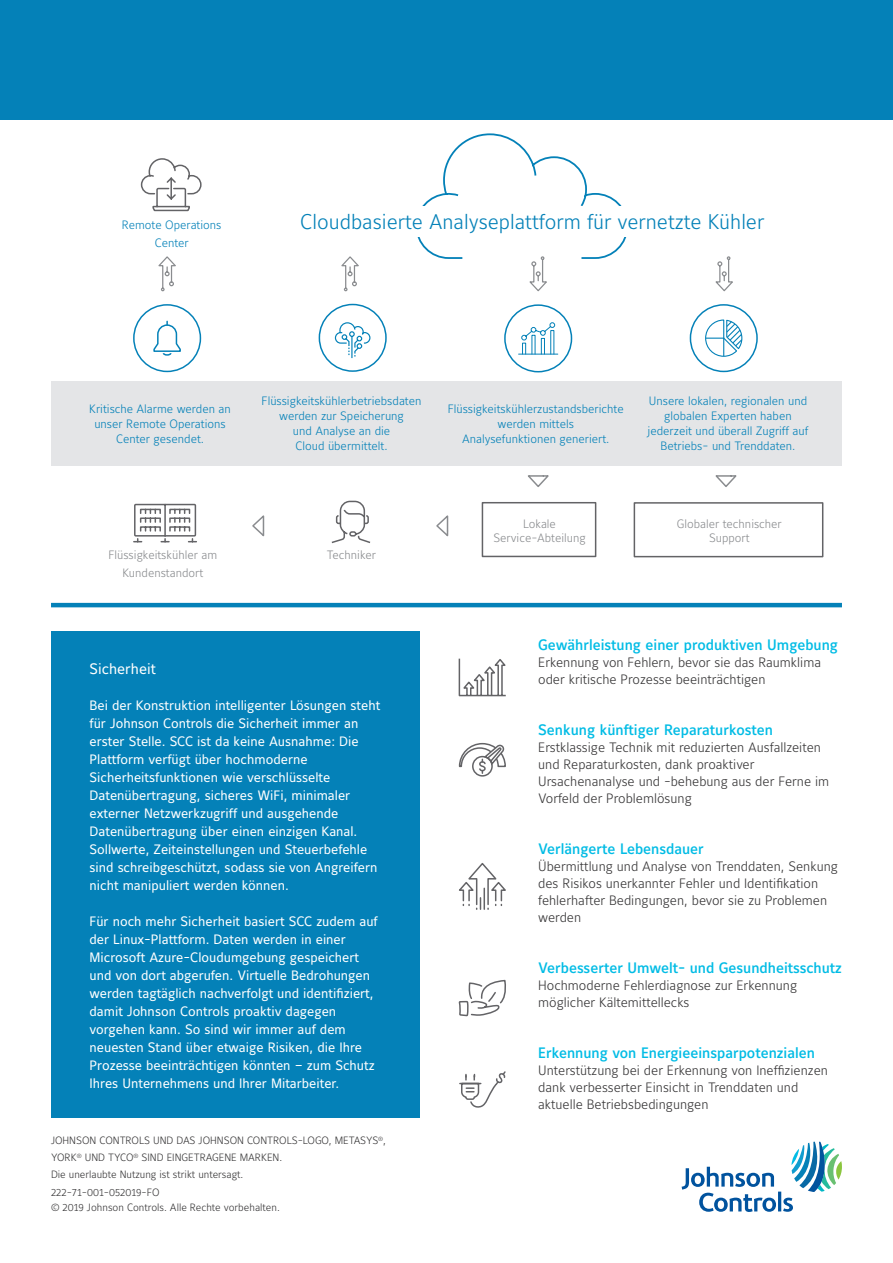
<style>
.page{position:relative;width:893px;height:1263px;background:#fff}
.page>*{position:absolute;margin:0;border:0;box-sizing:border-box;transform-origin:0 0}
.First_paragraph_Bold{font:300 21px "Maurea Jci Tf ML";color:#0481b8}
.First_paragraph_Bold-2{font:500 15px "Maurea Jci Tf ML";color:#02bce5}
.First_paragraph_Bold-3{font:15px "Maurea Jci Lf ML";color:#fff}
.First_paragraph_Bold-4{font:13.5px/18px "Maurea Jci Lf ML";color:#fff}
.First_paragraph_Bold-5{font:300 13.5px/17px "Maurea Jci Lf ML";color:#363536}
.First_paragraph_Bold-6{font:300 12px/15px "Maurea Jci Tf ML";color:#0481b8;text-align:center}
.First_paragraph_Bold-7{font:300 12px/13.5px "Maurea Jci Tf ML";color:#8a8c8f;text-align:center}
.First_paragraph_Bold-8{font:300 10.5px/17px "Maurea Jci Lf ML";color:#363536}
</style>
<div class="page">
<div style="left:0;top:0;width:893px;height:119px;background:#0481b8"></div>
<div style="left:51px;top:631px;width:368px;height:487px;background:#0481b8"></div>
<svg style="left:682px;top:1142px;width:160px;height:70px"></svg>
<hr style="left:51px;top:603px;width:791px;height:4px;background:#0481b8">
<div style="left:51px;top:381px;width:791px;height:85px;background:#e4e5e7"></div>
<svg style="left:140px;top:158px;width:62px;height:54px"></svg>
<svg style="left:153px;top:321px;width:28px;height:35px"></svg>
<div style="left:133px;top:304px;width:68px;height:68px;border:2px solid #0481b8;border-radius:50%"></div>
<svg style="left:334px;top:322px;width:37px;height:37px"></svg>
<div style="left:319px;top:304px;width:68px;height:68px;border:2px solid #0481b8;border-radius:50%"></div>
<hr style="left:519px;top:354px;width:39px;height:1px;background:#0481b8">
<div style="left:522px;top:343px;width:4px;height:12px;border:1px solid #0481b8"></div>
<div style="left:541px;top:338px;width:4px;height:17px;border:1px solid #0481b8"></div>
<svg style="left:521px;top:322px;width:35px;height:19px"></svg>
<div style="left:504px;top:304px;width:68px;height:68px;border:2px solid #0481b8;border-radius:50%"></div>
<svg style="left:705px;top:319px;width:38px;height:38px"></svg>
<div style="left:690px;top:304px;width:68px;height:68px;border:2px solid #0481b8;border-radius:50%"></div>
<svg style="left:158px;top:256px;width:18px;height:36px"></svg>
<svg style="left:715px;top:256px;width:18px;height:36px"></svg>
<svg style="left:341px;top:256px;width:18px;height:36px"></svg>
<svg style="left:417px;top:133px;width:210px;height:159px"></svg>
<svg style="left:528px;top:475px;width:21px;height:12px"></svg>
<svg style="left:436px;top:515px;width:13px;height:22px"></svg>
<svg style="left:252px;top:515px;width:13px;height:22px"></svg>
<svg style="left:715px;top:475px;width:22px;height:12px"></svg>
<svg style="left:133px;top:503px;width:64px;height:40px"></svg>
<svg style="left:331px;top:500px;width:40px;height:44px"></svg>
<div style="left:482px;top:502px;width:114px;height:55px;border:2px solid #636366"></div>
<div style="left:634px;top:502px;width:189px;height:55px;border:2px solid #636366"></div>
<svg style="left:459px;top:863px;width:47px;height:47px"></svg>
<svg style="left:458px;top:979px;width:48px;height:38px"></svg>
<svg style="left:458px;top:742px;width:48px;height:35px"></svg>
<svg style="left:459px;top:1071px;width:47px;height:37px"></svg>
<svg style="left:458px;top:658px;width:48px;height:39px"></svg>
<div style="left:416px;top:206px;width:224px;height:31px;background:#fff"></div>
<p class="First_paragraph_Bold-6" style="left:122px;top:215px;width:101px;line-height:18px">Remote Operations<br>Center</p>
<p class="First_paragraph_Bold" style="left:300px;top:208px;width:466px">Cloudbasierte Analyseplattform für vernetzte Kühler</p>
<p class="First_paragraph_Bold-6" style="left:89px;top:401px;width:143px">Kritische Alarme werden an unser Remote Operations<br>Center gesendet.</p>
<p class="First_paragraph_Bold-6" style="left:262px;top:393px;width:161px">Flüssigkeitskühlerbetriebsdaten werden zur Speicherung</p>
<p class="First_paragraph_Bold-6" style="left:293px;top:423px;width:99px">und Analyse an die</p>
<p class="First_paragraph_Bold-6" style="left:296px;top:438px;width:94px">Cloud übermittelt.</p>
<p class="First_paragraph_Bold-7" style="left:109px;top:545px;width:110px;line-height:18px">Flüssigkeitskühler am<br>Kundenstandort</p>
<p class="First_paragraph_Bold-7" style="left:327px;top:548px;width:51px">Techniker</p>
<p class="First_paragraph_Bold-3" style="left:90px;top:659px;width:68px">Sicherheit</p>
<p class="First_paragraph_Bold-4" style="left:90px;top:696px;width:292px">Bei der Konstruktion intelligenter Lösungen steht für Johnson Controls die Sicherheit immer an erster Stelle. SCC ist da keine Ausnahme: Die Plattform verfügt über hochmoderne Sicherheitsfunktionen wie verschlüsselte Datenübertragung, sicheres WiFi, minimaler externer Netzwerkzugriff und ausgehende Datenübertragung über einen einzigen Kanal.<br>Sollwerte, Zeiteinstellungen und Steuerbefehle sind schreibgeschützt, sodass sie von Angreifern nicht manipuliert werden können.</p>
<p class="First_paragraph_Bold-4" style="left:90px;top:912px;width:290px">Für noch mehr Sicherheit basiert SCC zudem auf der Linux-Plattform. Daten werden in einer Microsoft Azure-Cloudumgebung gespeichert und von dort abgerufen. Virtuelle Bedrohungen werden tagtäglich nachverfolgt und identifiziert, damit Johnson Controls proaktiv dagegen vorgehen kann. So sind wir immer auf dem neuesten Stand über etwaige Risiken, die Ihre Prozesse beeinträchtigen könnten – zum Schutz Ihres Unternehmens und Ihrer Mitarbeiter.</p>
<p class="First_paragraph_Bold-8" style="left:51px;top:1132px;width:337px">JOHNSON CONTROLS UND DAS JOHNSON CONTROLS-LOGO, METASYS<sup>®</sup>,<br>YORK<sup>®</sup> UND TYCO<sup>®</sup> SIND EINGETRAGENE MARKEN.</p>
<p class="First_paragraph_Bold-8" style="left:51px;top:1166px;width:194px">Die unerlaubte Nutzung ist strikt untersagt.</p>
<p class="First_paragraph_Bold-8" style="left:51px;top:1183px;width:110px">222-71-001-052019-FO</p>
<p class="First_paragraph_Bold-8" style="left:51px;top:1199px;width:230px">© 2019 Johnson Controls. Alle Rechte vorbehalten.</p>
<p class="First_paragraph_Bold-6" style="left:448px;top:401px;width:177px">Flüssigkeitskühlerzustandsberichte werden mittels</p>
<p class="First_paragraph_Bold-6" style="left:462px;top:431px;width:149px">Analysefunktionen generiert.</p>
<p class="First_paragraph_Bold-6" style="left:648px;top:393px;width:162px">Unsere lokalen, regionalen und globalen Experten haben jederzeit und überall Zugriff auf<br>Betriebs- und Trenddaten.</p>
<p class="First_paragraph_Bold-7" style="left:493px;top:517px;width:94px">Lokale<br>Service‑Abteilung</p>
<p class="First_paragraph_Bold-7" style="left:677px;top:517px;width:106px">Globaler technischer<br>Support</p>
<p class="First_paragraph_Bold-2" style="left:538px;top:636px;width:301px">Gewährleistung einer produktiven Umgebung</p>
<p class="First_paragraph_Bold-5" style="left:538px;top:654px;width:284px">Erkennung von Fehlern, bevor sie das Raumklima oder kritische Prozesse beeinträchtigen</p>
<p class="First_paragraph_Bold-2" style="left:538px;top:721px;width:236px">Senkung künftiger Reparaturkosten</p>
<p class="First_paragraph_Bold-5" style="left:538px;top:739px;width:292px">Erstklassige Technik mit reduzierten Ausfallzeiten und Reparaturkosten, dank proaktiver Ursachenanalyse und -behebung aus der Ferne im Vorfeld der Problemlösung</p>
<p class="First_paragraph_Bold-2" style="left:538px;top:840px;width:167px">Verlängerte Lebensdauer</p>
<p class="First_paragraph_Bold-5" style="left:538px;top:858px;width:301px">Übermittlung und Analyse von Trenddaten, Senkung des Risikos unerkannter Fehler und Identifikation fehlerhafter Bedingungen, bevor sie zu Problemen werden</p>
<p class="First_paragraph_Bold-2" style="left:538px;top:959px;width:305px">Verbesserter Umwelt- und Gesundheitsschutz</p>
<p class="First_paragraph_Bold-5" style="left:538px;top:977px;width:260px">Hochmoderne Fehlerdiagnose zur Erkennung möglicher Kältemittellecks</p>
<p class="First_paragraph_Bold-2" style="left:538px;top:1044px;width:278px">Erkennung von Energieeinsparpotenzialen</p>
<p class="First_paragraph_Bold-5" style="left:538px;top:1062px;width:291px">Unterstützung bei der Erkennung von Ineffizienzen dank verbesserter Einsicht in Trenddaten und aktuelle Betriebsbedingungen</p>
</div>
